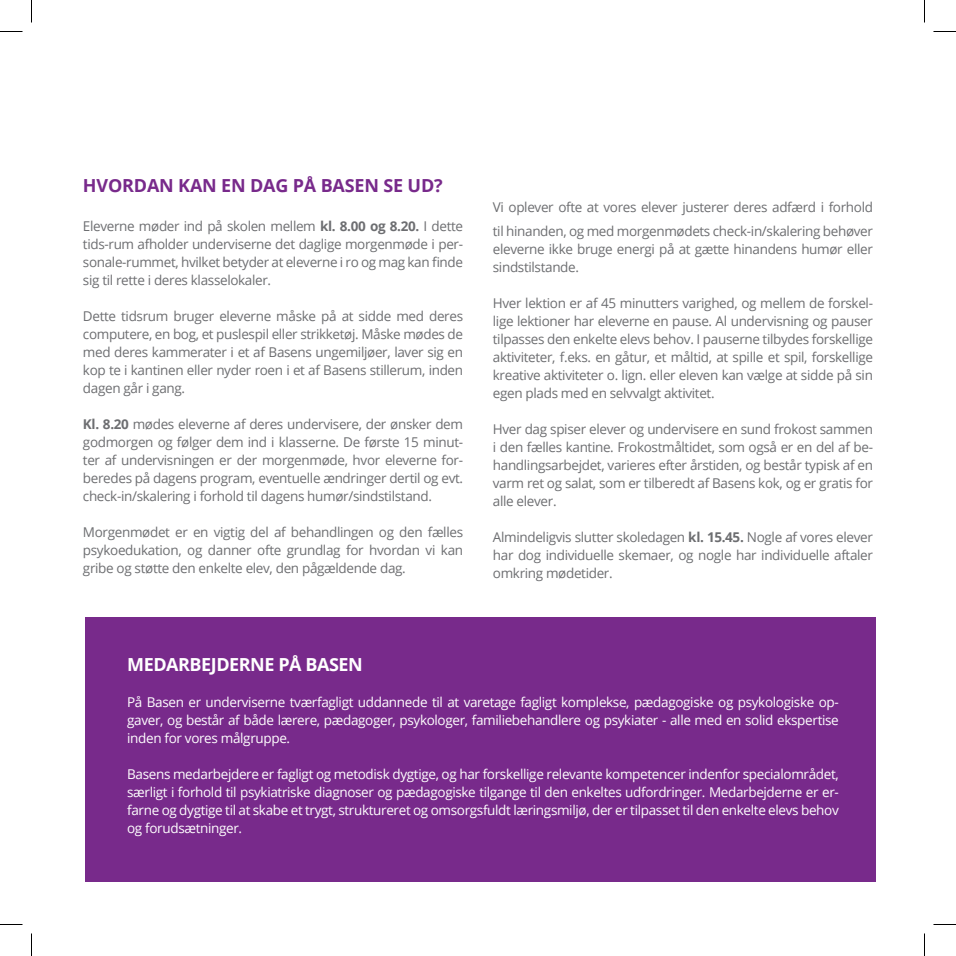
<style>
.page{position:relative;width:956px;height:956px;background:#fff}
.page>*{position:absolute;margin:0;border:0;box-sizing:border-box;transform-origin:0 0}
.t1{font:700 18px "Open Sans";letter-spacing:-.01em;color:#782a8b}
.t2{font:700 18px "Open Sans";letter-spacing:-.025em;color:#fff}
.t3{font:13.5px/18px "Open Sans";letter-spacing:-.025em;color:#6d6e71;text-align:justify}
.t4{font:13.5px/18px "Open Sans";letter-spacing:-.025em;color:#fff;text-align:justify}
.s1{font-weight:700}
</style>
<div class="page">
<div style="left:86px;top:618px;width:790px;height:264px;background:#782a8b"></div>
<svg style="left:0;top:31px;width:22px;height:1px"></svg>
<svg style="left:933px;top:31px;width:23px;height:1px"></svg>
<svg style="left:0;top:924px;width:22px;height:1px"></svg>
<svg style="left:933px;top:924px;width:23px;height:1px"></svg>
<svg style="left:31px;top:0;width:1px;height:23px"></svg>
<svg style="left:31px;top:933px;width:1px;height:23px"></svg>
<svg style="left:924px;top:0;width:1px;height:23px"></svg>
<svg style="left:924px;top:933px;width:1px;height:23px"></svg>
<p class="t1" style="left:83px;top:172px;width:361px">HVORDAN KAN EN DAG PÅ BASEN SE UD?</p>
<p class="t3" style="left:83px;top:216px;width:382px">Eleverne møder ind på skolen mellem <span class="s1">kl. 8.00 og 8.20.</span> I dette tids-rum afholder underviserne det daglige morgenmøde i per&shy;sonale-rummet, hvilket betyder at eleverne i ro og mag kan finde sig til rette i deres klasselokaler.</p>
<p class="t3" style="left:83px;top:306px;width:382px">Dette tidsrum bruger eleverne måske på at sidde med deres computere, en bog, et puslespil eller strikketøj. Måske mødes de med deres kammerater i et af Basens ungemiljøer, laver sig en kop te i kantinen eller nyder roen i et af Basens stillerum, inden dagen går i gang.</p>
<p class="t3" style="left:83px;top:414px;width:382px"><span class="s1">Kl. 8.20</span> mødes eleverne af deres undervisere, der ønsker dem godmorgen og følger dem ind i klasserne. De første 15 minut&shy;ter af undervisningen er der morgenmøde, hvor eleverne for&shy;beredes på dagens program, eventuelle ændringer dertil og evt. check-in/skalering i forhold til dagens humør/sindstilstand.</p>
<p class="t3" style="left:83px;top:522px;width:382px">Morgenmødet er en vigtig del af behandlingen og den fælles psykoedukation, og danner ofte grundlag for hvordan vi kan gribe og støtte den enkelte elev, den pågældende dag.</p>
<p class="t3" style="left:493px;top:195px;width:382px;line-height:24px">Vi oplever ofte at vores elever justerer deres adfærd i forhold til hinanden, og med morgenmødets check-in/skalering behøver</p>
<p class="t3" style="left:493px;top:240px;width:382px">eleverne ikke bruge energi på at gætte hinandens humør eller sindstilstande.</p>
<p class="t3" style="left:493px;top:294px;width:382px">Hver lektion er af 45 minutters varighed, og mellem de forskel&shy;lige lektioner har eleverne en pause. Al undervisning og pauser tilpasses den enkelte elevs behov. I pauserne tilbydes forskellige aktiviteter, f.eks. en gåtur, et måltid, at spille et spil, forskellige kreative aktiviteter o. lign. eller eleven kan vælge at sidde på sin egen plads med en selvvalgt aktivitet.</p>
<p class="t3" style="left:493px;top:420px;width:382px">Hver dag spiser elever og undervisere en sund frokost sammen i den fælles kantine. Frokostmåltidet, som også er en del af be&shy;handlingsarbejdet, varieres efter årstiden, og består typisk af en varm ret og salat, som er tilberedt af Basens kok, og er gratis for alle elever.</p>
<p class="t3" style="left:493px;top:528px;width:382px">Almindeligvis slutter skoledagen <span class="s1">kl. 15.45.</span> Nogle af vores elever har dog individuelle skemaer, og nogle har individuelle aftaler omkring mødetider.</p>
<p class="t2" style="left:127px;top:652px;width:237px">MEDARBEJDERNE PÅ BASEN</p>
<p class="t4" style="left:127px;top:693px;width:713px">På Basen er underviserne tværfagligt uddannede til at varetage fagligt komplekse, pædagogiske og psykologiske op&shy;gaver, og består af både lærere, pædagoger, psykologer, familiebehandlere og psykiater - alle med en solid ekspertise inden for vores målgruppe.</p>
<p class="t4" style="left:127px;top:765px;width:713px">Basens medarbejdere er fagligt og metodisk dygtige, og har forskellige relevante kompetencer indenfor specialområdet, særligt i forhold til psykiatriske diagnoser og pædagogiske tilgange til den enkeltes udfordringer. Medarbejderne er er&shy;farne og dygtige til at skabe et trygt, struktureret og omsorgsfuldt læringsmiljø, der er tilpasset til den enkelte elevs behov og forudsætninger.</p>
</div>
